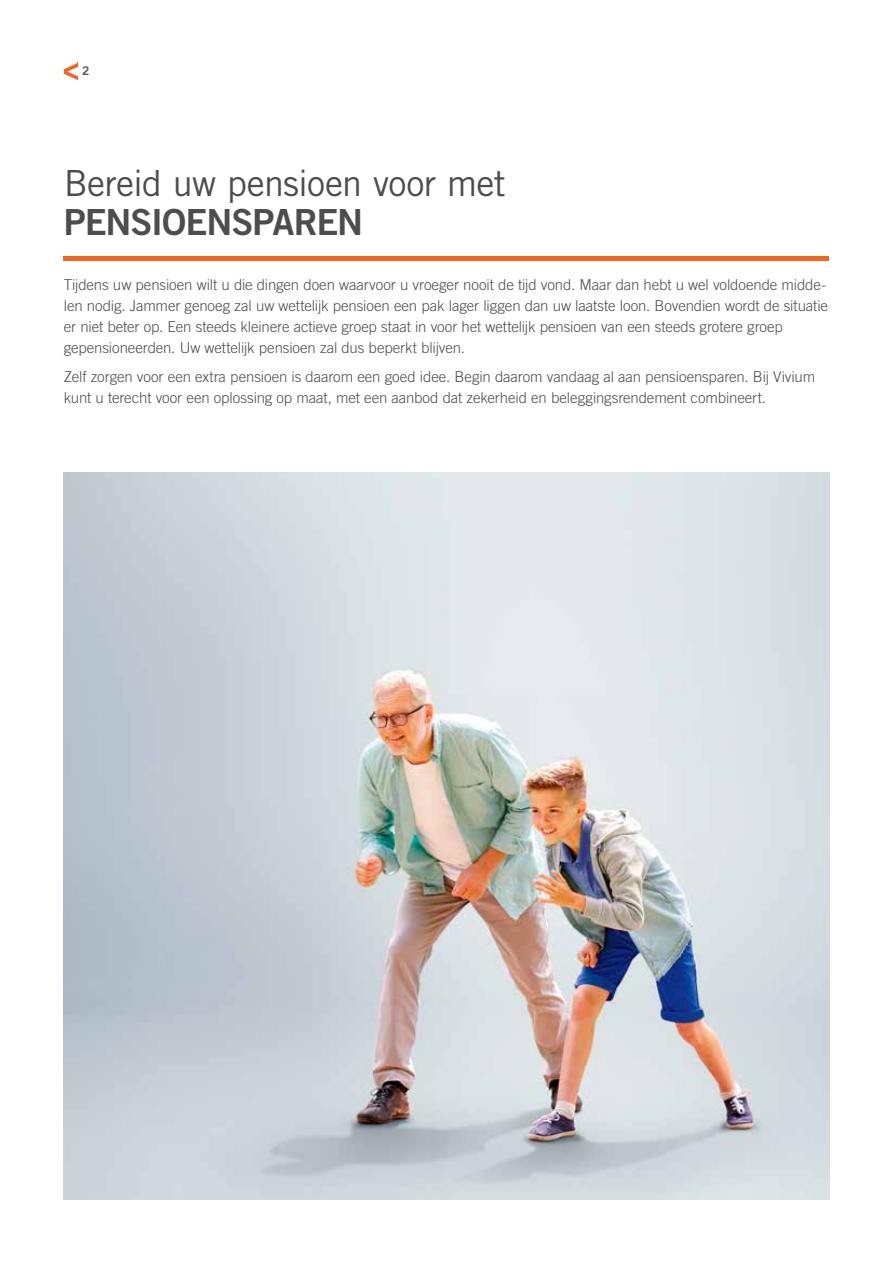
<style>
.page{position:relative;width:893px;height:1263px;background:#fff}
.page>*{position:absolute;margin:0;border:0;box-sizing:border-box;transform-origin:0 0}
.t1{font:36px "Trade Gothic LT Std";letter-spacing:-.02em;color:#4d4d4f}
.t2{font:36px "Trade Gothic LT Std Bd 2";letter-spacing:-.03em;color:#4d4d4f}
.t3{font:300 15px/21px "Trade Gothic LT Std";letter-spacing:-.01em;color:#4d4d4f}
.t4{font:12px "Trade Gothic LT Std Bd 2";color:#58595b}
</style>
<div class="page">
<svg style="left:64px;top:62px;width:14px;height:18px"></svg>
<hr style="left:64px;top:256px;width:765px;height:4px;background:#f26522">
<img style="left:64px;top:472px;width:765px;height:727px">
<p class="t4" style="left:82px;top:63px;width:9px">2</p>
<h1 class="t1" style="left:64px;top:162px;width:443px">Bereid uw pensioen voor met</h1>
<h1 class="t2" style="left:64px;top:200px;width:301px">PENSIOENSPAREN</h1>
<p class="t3" style="left:64px;top:274px;width:766px">Tijdens uw pensioen wilt u die dingen doen waarvoor u vroeger nooit de tijd vond. Maar dan hebt u wel voldoende midde&shy;len nodig. Jammer genoeg zal uw wettelijk pensioen een pak lager liggen dan uw laatste loon. Bovendien wordt de situatie er niet beter op. Een steeds kleinere actieve groep staat in voor het wettelijk pensioen van een steeds grotere groep gepensioneerden. Uw wettelijk pensioen zal dus beperkt blijven.</p>
<p class="t3" style="left:64px;top:366px;width:753px">Zelf zorgen voor een extra pensioen is daarom een goed idee. Begin daarom vandaag al aan pensioensparen. Bij Vivium kunt u terecht voor een oplossing op maat, met een aanbod dat zekerheid en beleggingsrendement combineert.</p>
</div>
